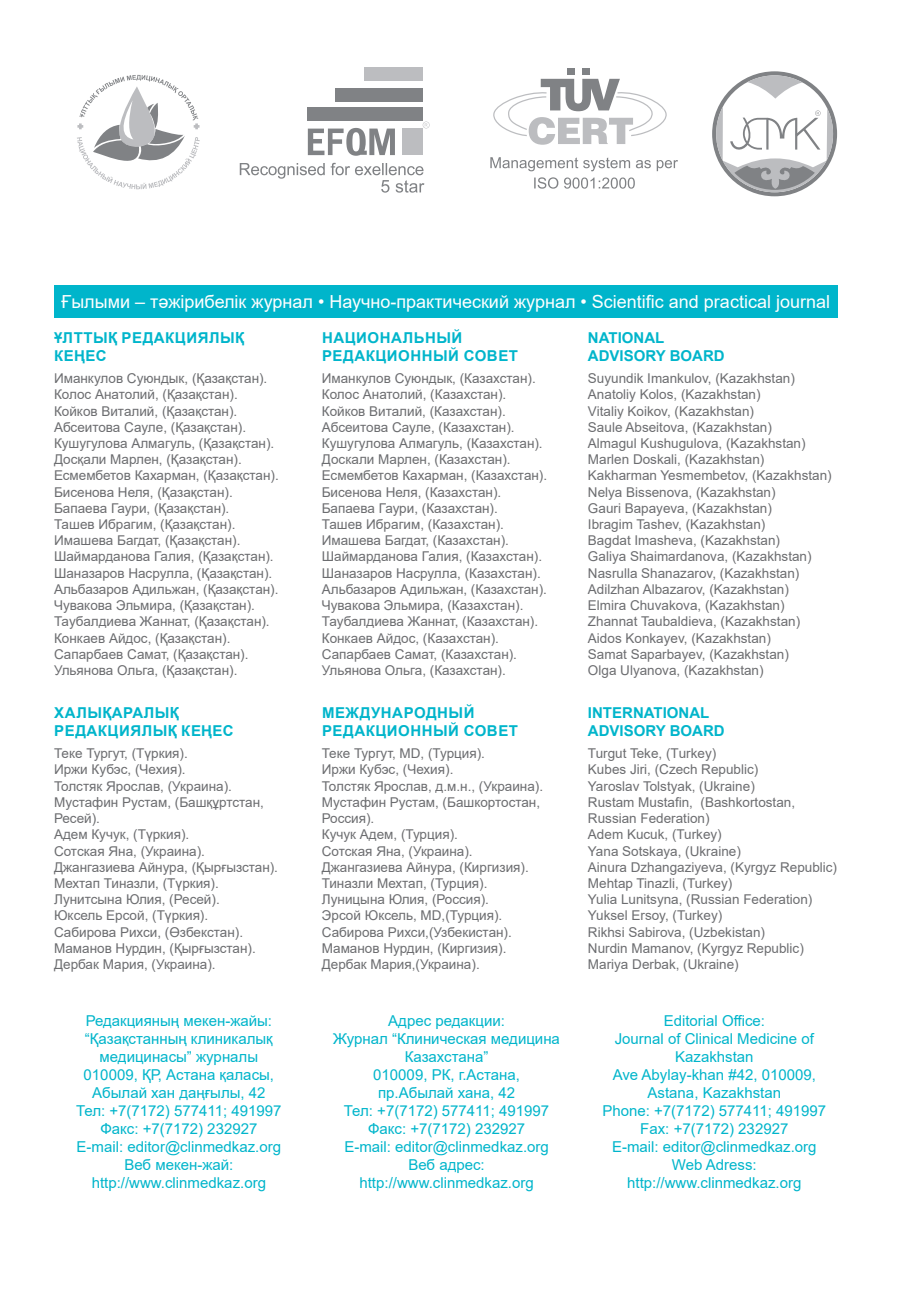
<style>
.page{position:relative;width:906px;height:1289px;background:#fff}
.page>*{position:absolute;margin:0;border:0;box-sizing:border-box;transform-origin:0 0}
.t1{font:18px "Arial";color:#fff}
.t2{font:15px/18px "Arial";color:#00b5cb;text-align:center}
.t3{font:700 15px/18px "Arial";letter-spacing:.035em;color:#00b5cb}
.t4{font:700 15px/18px "Arial";color:#00b5cb}
.t5{font:13.5px/16.2px "Arial";color:#6c6d70}
</style>
<div class="page">
<div style="left:54px;top:285px;width:783px;height:33px;background:#00b5cb"></div>
<svg style="left:77px;top:75px;width:123px;height:114px"></svg>
<svg style="left:490px;top:157px;width:140px;height:14px"></svg>
<svg style="left:636px;top:160px;width:42px;height:11px"></svg>
<svg style="left:534px;top:177px;width:101px;height:12px"></svg>
<div style="left:567px;top:68px;width:7px;height:7px;background:#808285"></div>
<div style="left:582px;top:68px;width:7px;height:7px;background:#808285"></div>
<svg style="left:493px;top:79px;width:174px;height:66px"></svg>
<div style="left:364px;top:68px;width:59px;height:13px;background:#bcbdc0"></div>
<div style="left:335px;top:88px;width:88px;height:13px;background:#808285"></div>
<div style="left:307px;top:107px;width:116px;height:14px;background:#808285"></div>
<div style="left:402px;top:128px;width:21px;height:27px;background:#bcbdc0"></div>
<svg style="left:308px;top:128px;width:87px;height:28px"></svg>
<svg style="left:240px;top:163px;width:184px;height:30px"></svg>
<svg style="left:423px;top:121px;width:6px;height:7px"></svg>
<svg style="left:712px;top:71px;width:125px;height:125px"></svg>
<h1 class="t1" style="left:62px;top:290px;width:770px">Ғылыми – тәжірибелік журнал • Научно-практический журнал • Scientific and practical journal</h1>
<p class="t4" style="left:588px;top:329px;width:138px">NATIONAL<br>ADVISORY BOARD</p>
<p class="t3" style="left:322px;top:329px;width:197px">НАЦИОНАЛЬНЫЙ<br>РЕДАКЦИОННЫЙ СОВЕТ</p>
<p class="t3" style="left:54px;top:329px;width:192px">ҰЛТТЫҚ РЕДАКЦИЯЛЫҚ<br>КЕҢЕС</p>
<p class="t5" style="left:54px;top:370px;width:226px">Иманкулов Суюндык, (Қазақстан).<br>Колос Анатолий, (Қазақстан).<br>Койков Виталий, (Қазақстан).<br>Абсеитова Сауле, (Қазақстан).<br>Кушугулова Алмагуль, (Қазақстан).<br>Досқали Марлен, (Қазақстан).<br>Есмембетов Кахарман, (Қазақстан).<br>Бисенова Неля, (Қазақстан).<br>Бапаева Гаури, (Қазақстан).<br>Ташев Ибрагим, (Қазақстан).<br>Имашева Багдат, (Қазақстан).<br>Шаймарданова Галия, (Қазақстан).<br>Шаназаров Насрулла, (Қазақстан).<br>Альбазаров Адильжан, (Қазақстан).<br>Чувакова Эльмира, (Қазақстан).<br>Таубалдиева Жаннат, (Қазақстан).<br>Конкаев Айдос, (Қазақстан).<br>Сапарбаев Самат, (Қазақстан).<br>Ульянова Ольга, (Қазақстан).</p>
<p class="t3" style="left:54px;top:704px;width:181px">ХАЛЫҚАРАЛЫҚ<br>РЕДАКЦИЯЛЫҚ КЕҢЕС</p>
<p class="t5" style="left:54px;top:745px;width:225px">Теке Тургут, (Түркия).<br>Иржи Кубэс, (Чехия).<br>Толстяк Ярослав, (Украина).<br>Мустафин Рустам, (Башқұртстан,<br>Ресей).<br>Адем Кучук, (Түркия).<br>Сотская Яна, (Украина).<br>Джангазиева Айнура, (Қырғызстан).<br>Мехтап Тиназли, (Түркия).<br>Лунитсына Юлия, (Ресей).<br>Юксель Ерсой, (Түркия).<br>Сабирова Рихси, (Өзбекстан).<br>Маманов Нурдин, (Қырғызстан).<br>Дербак Мария, (Украина).</p>
<p class="t5" style="left:322px;top:370px;width:227px">Иманкулов Суюндык, (Казахстан).<br>Колос Анатолий, (Казахстан).<br>Койков Виталий, (Казахстан).<br>Абсеитова Сауле, (Казахстан).<br>Кушугулова Алмагуль, (Казахстан).<br>Доскали Марлен, (Казахстан).<br>Есмембетов Кахарман, (Казахстан).<br>Бисенова Неля, (Казахстан).<br>Бапаева Гаури, (Казахстан).<br>Ташев Ибрагим, (Казахстан).<br>Имашева Багдат, (Казахстан).<br>Шаймарданова Галия, (Казахстан).<br>Шаназаров Насрулла, (Казахстан).<br>Альбазаров Адильжан, (Казахстан).<br>Чувакова Эльмира, (Казахстан).<br>Таубалдиева Жаннат, (Казахстан).<br>Конкаев Айдос, (Казахстан).<br>Сапарбаев Самат, (Казахстан).<br>Ульянова Ольга, (Казахстан).</p>
<p class="t3" style="left:322px;top:704px;width:197px">МЕЖДУНАРОДНЫЙ<br>РЕДАКЦИОННЫЙ СОВЕТ</p>
<p class="t5" style="left:322px;top:745px;width:223px">Теке Тургут, MD, (Турция).<br>Иржи Кубэс, (Чехия).<br>Толстяк Ярослав, д.м.н., (Украина).<br>Мустафин Рустам, (Башкортостан,<br>Россия).<br>Кучук Адем, (Турция).<br>Сотская Яна, (Украина).<br>Джангазиева Айнура, (Киргизия).<br>Тиназли Мехтап, (Турция).<br>Луницына Юлия, (Россия).<br>Эрсой Юксель, MD,(Турция).<br>Сабирова Рихси,(Узбекистан).<br>Маманов Нурдин, (Киргизия).<br>Дербак Мария,(Украина).</p>
<p class="t5" style="left:588px;top:370px;width:245px">Suyundik Imankulov, (Kazakhstan)<br>Anatoliy Kolos, (Kazakhstan)<br>Vitaliy Koikov, (Kazakhstan)<br>Saule Abseitova, (Kazakhstan)<br>Almagul Kushugulova, (Kazakhstan)<br>Marlen Doskali, (Kazakhstan)<br>Kakharman Yesmembetov, (Kazakhstan)<br>Nelya Bissenova, (Kazakhstan)<br>Gauri Bapayeva, (Kazakhstan)<br>Ibragim Tashev, (Kazakhstan)<br>Bagdat Imasheva, (Kazakhstan)<br>Galiya Shaimardanova, (Kazakhstan)<br>Nasrulla Shanazarov, (Kazakhstan)<br>Adilzhan Albazarov, (Kazakhstan)<br>Elmira Chuvakova, (Kazakhstan)<br>Zhannat Taubaldieva, (Kazakhstan)<br>Aidos Konkayev, (Kazakhstan)<br>Samat Saparbayev, (Kazakhstan)<br>Olga Ulyanova, (Kazakhstan)</p>
<p class="t4" style="left:588px;top:704px;width:138px">INTERNATIONAL<br>ADVISORY BOARD</p>
<p class="t5" style="left:588px;top:745px;width:251px">Turgut Teke, (Тurkey)<br>Kubes Jiri, (Czech Republic)<br>Yaroslav Tolstyak, (Ukraine)<br>Rustam Mustafin, (Bashkortostan,<br>Russian Federation)<br>Adem Kucuk, (Turkey)<br>Yana Sotskaya, (Ukraine)<br>Ainura Dzhangaziyeva, (Kyrgyz Republic)<br>Mehtap Tinazli, (Turkey)<br>Yulia Lunitsyna, (Russian Federation)<br>Yuksel Ersoy, (Turkey)<br>Rikhsi Sabirova, (Uzbekistan)<br>Nurdin Mamanov, (Kyrgyz Republic)<br>Mariya Derbak, (Ukraine)</p>
<p class="t2" style="left:76px;top:1011px;width:207px">Редакцияның мекен-жайы: “Қазақстанның клиникалық медицинасы” журналы<br>010009, ҚР, Астана қаласы,<br>Абылай хан даңғылы, 42<br>Тел: +7(7172) 577411; 491997<br>Факс: +7(7172) 232927<br>E-mail: editor@clinmedkaz.org<br>Веб мекен-жай: http://www.clinmedkaz.org</p>
<p class="t2" style="left:333px;top:1011px;width:228px">Адрес редакции:<br>Журнал “Клиническая медицина<br>Казахстана”<br>010009, РК, г.Астана,<br>пр.Абылай хана, 42<br>Тел: +7(7172) 577411; 491997<br>Факс: +7(7172) 232927<br>E-mail: editor@clinmedkaz.org<br>Веб адрес: http://www.clinmedkaz.org</p>
<p class="t2" style="left:602px;top:1011px;width:225px">Editorial Office:<br>Journal of Clinical Medicine of<br>Kazakhstan<br>Ave Abylay-khan #42, 010009,<br>Astana, Kazakhstan<br>Phone: +7(7172) 577411; 491997<br>Fax: +7(7172) 232927<br>E-mail: editor@clinmedkaz.org<br>Web Adress: http://www.clinmedkaz.org</p>
</div>
